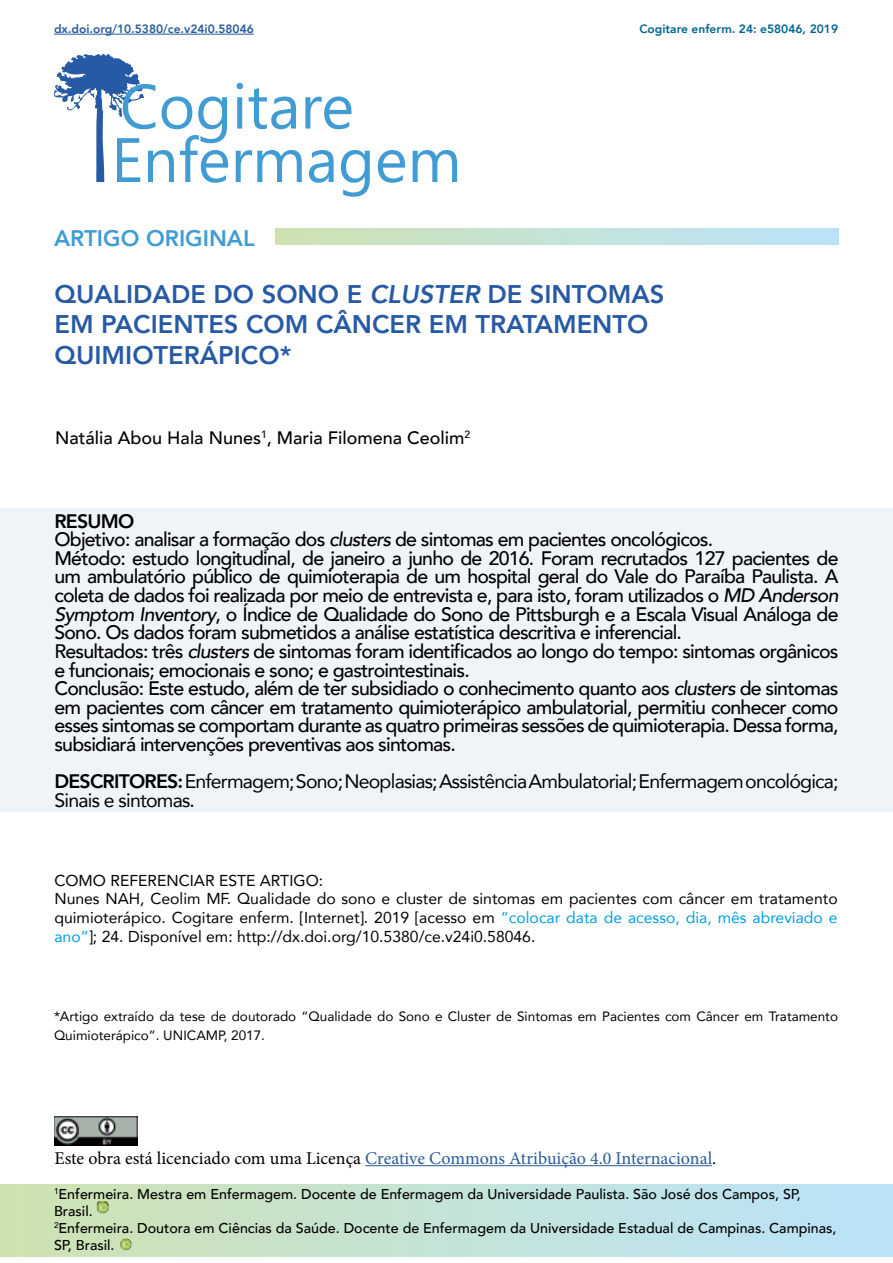
<style>
.page{position:relative;width:893px;height:1263px;background:#fff}
.page>*{position:absolute;margin:0;border:0;box-sizing:border-box;transform-origin:0 0}
.t1{font:800 25.5px/30.6px "Avenir";color:#275aa4}
.t2{font:800 22.5px "Avenir";color:#409cd4}
.t3{font:500 19.5px/18.6px "Avenir";letter-spacing:-.04em;color:#000}
.t4{font:19.5px/18.6px "Avenir";letter-spacing:-.04em;color:#000}
.t5{font:18px "Minion Pro";color:#275b9b}
.t6{font:500 18px "Avenir";color:#000}
.t7{font:15.75px/18.9px "Avenir";color:#000}
.t8{font:500 14.25px/17.1px "Avenir";color:#000}
.t9{font:13.5px/18.8px "Avenir";color:#000}
.t10{font:800 12px "Avenir";color:#275b9b}
.t11{font:800 12px "Avenir";color:#00658f}
.s1{font-style:italic}
.s2{font-weight:800}
.s3{color:#009fe3}
.s4{color:#000}
</style>
<div class="page">
<svg style="left:236px;top:150px;width:66px;height:32px"></svg>
<svg style="left:309px;top:150px;width:25px;height:33px"></svg>
<svg style="left:341px;top:150px;width:29px;height:47px"></svg>
<svg style="left:378px;top:150px;width:27px;height:33px"></svg>
<svg style="left:413px;top:150px;width:44px;height:32px"></svg>
<svg style="left:54px;top:54px;width:174px;height:129px"></svg>
<svg style="left:237px;top:83px;width:6px;height:46px"></svg>
<svg style="left:249px;top:88px;width:47px;height:41px"></svg>
<svg style="left:305px;top:97px;width:46px;height:32px"></svg>
<div style="left:276px;top:228px;width:563px;height:17px;background:linear-gradient(to right,#cee2b2,#bae3fb)"></div>
<div style="left:0;top:508px;width:893px;height:304px;background:#eff4f9"></div>
<div style="left:0;top:1184px;width:893px;height:72px;background:linear-gradient(to right,#cee2b1,#bae3fb)"></div>
<svg style="left:97px;top:1201px;width:12px;height:12px"></svg>
<svg style="left:120px;top:1238px;width:12px;height:12px"></svg>
<hr style="left:54px;top:34px;width:200px;height:1px;background:#275b9b">
<img style="left:54px;top:1116px;width:84px;height:29px">
<hr style="left:365px;top:1165px;width:347px;height:1px;background:#275b9b">
<p class="t10" style="left:54px;top:20px;width:201px">dx.doi.org/10.5380/ce.v24i0.58046</p>
<p class="t11" style="left:639px;top:20px;width:200px">Cogitare enferm. 24: e58046, 2019</p>
<p class="t2" style="left:54px;top:220px;width:202px">ARTIGO ORIGINAL</p>
<h1 class="t1" style="left:54px;top:278px;width:611px">QUALIDADE DO SONO E <span class="s1">CLUSTER</span> DE SINTOMAS<br>EM PACIENTES COM CÂNCER EM TRATAMENTO<br>QUIMIOTERÁPICO*</h1>
<p class="t6" style="left:55px;top:422px;width:417px">Natália Abou Hala Nunes<sup>1</sup>, Maria Filomena Ceolim<sup>2</sup></p>
<p class="t3" style="left:54px;top:510px;width:786px"><span class="s2">RESUMO<br></span>Objetivo: analisar a formação dos <span class="s1">clusters</span> de sintomas em pacientes oncológicos.<br>Método: estudo longitudinal, de janeiro a junho de 2016. Foram recrutados 127 pacientes de um ambulatório público de quimioterapia de um hospital geral do Vale do Paraíba Paulista. A coleta de dados foi realizada por meio de entrevista e, para isto, foram utilizados o <span class="s1">MD Anderson Symptom Inventory</span>, o Índice de Qualidade do Sono de Pittsburgh e a Escala Visual Análoga de Sono. Os dados foram submetidos a análise estatística descritiva e inferencial.<br>Resultados: três <span class="s1">clusters</span> de sintomas foram identificados ao longo do tempo: sintomas orgânicos e funcionais; emocionais e sono; e gastrointestinais.<br>Conclusão: Este estudo, além de ter subsidiado o conhecimento quanto aos <span class="s1">clusters</span> de sintomas em pacientes com câncer em tratamento quimioterápico ambulatorial, permitiu conhecer como esses sintomas se comportam durante as quatro primeiras sessões de quimioterapia. Dessa forma, subsidiará intervenções preventivas aos sintomas.</p>
<p class="t4" style="left:54px;top:771px;width:786px"><span class="s2">DESCRITORES:</span> Enfermagem; Sono; Neoplasias; Assistência Ambulatorial; Enfermagem oncológica;<br>Sinais e sintomas.</p>
<p class="t7" style="left:54px;top:870px;width:785px">COMO REFERENCIAR ESTE ARTIGO:<br>Nunes NAH, Ceolim MF. Qualidade do sono e cluster de sintomas em pacientes com câncer em tratamento quimioterápico. Cogitare enferm. [Internet]. 2019 [acesso em <span class="s3">“colocar data de acesso, dia, mês abreviado e ano”</span>]; 24. Disponível em: http://dx.doi.org/10.5380/ce.v24i0.58046.</p>
<p class="t9" style="left:54px;top:1007px;width:785px">*Artigo extraído da tese de doutorado “Qualidade do Sono e Cluster de Sintomas em Pacientes com Câncer em Tratamento<br>Quimioterápico”. UNICAMP, 2017.</p>
<p class="t5" style="left:54px;top:1146px;width:663px"><span class="s4">Este obra está licenciado com uma Licença</span> Creative Commons Atribuição 4.0 Internacional<span class="s4">.</span></p>
<p class="t8" style="left:54px;top:1184px;width:784px"><sup>1</sup>Enfermeira. Mestra em Enfermagem. Docente de Enfermagem da Universidade Paulista. São José dos Campos, SP, Brasil.<br><sup>2</sup>Enfermeira. Doutora em Ciências da Saúde. Docente de Enfermagem da Universidade Estadual de Campinas. Campinas, SP, Brasil.</p>
</div>
